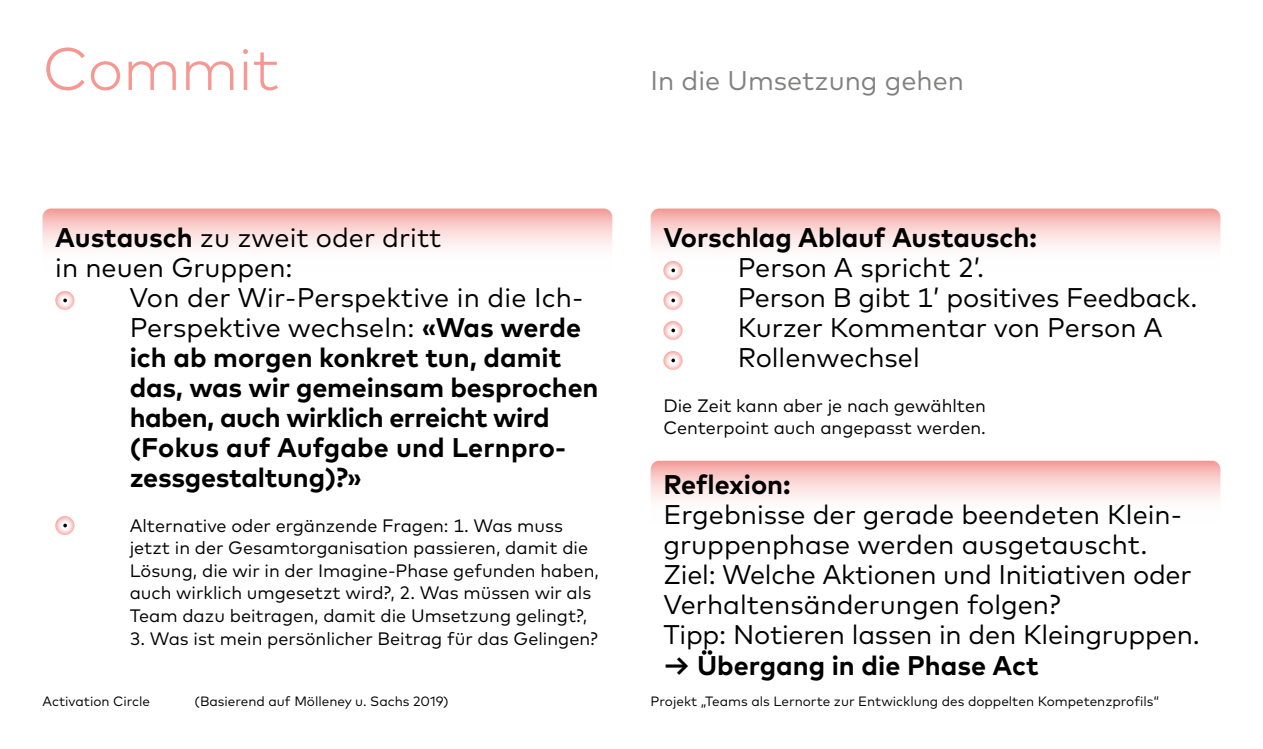
<style>
.page{position:relative;width:1263px;height:749px;background:#fff}
.page>*{position:absolute;margin:0;border:0;box-sizing:border-box;transform-origin:0 0}
.t1{font:300 60px "Mark OT";letter-spacing:-.005em;color:#f69892}
.t2{font:27px/30px "Mark";color:#000}
.t3{font:700 27px/30px "Mark OT";letter-spacing:-.005em;color:#000}
.t4{font:27px "Mark";color:#818180}
.t5{font:18px/22.5px "Mark";color:#000}
.t6{font:13.5px "Mark OT";color:#000}
.s1{font-family:"Mark OT";font-weight:700}
</style>
<div class="page">
<svg style="left:651px;top:208px;width:569px;height:76px"></svg>
<svg style="left:651px;top:460px;width:569px;height:76px"></svg>
<svg style="left:43px;top:208px;width:569px;height:76px"></svg>
<svg style="left:44px;top:278px;width:43px;height:32px"></svg>
<svg style="left:63px;top:298px;width:4px;height:4px"></svg>
<svg style="left:55px;top:516px;width:20px;height:19px"></svg>
<svg style="left:63px;top:523px;width:4px;height:4px"></svg>
<hr style="left:663px;top:269px;width:75px;height:4px;background:#fff">
<svg style="left:651px;top:248px;width:44px;height:30px"></svg>
<svg style="left:671px;top:268px;width:4px;height:4px"></svg>
<svg style="left:652px;top:278px;width:43px;height:30px"></svg>
<svg style="left:671px;top:298px;width:4px;height:4px"></svg>
<svg style="left:663px;top:308px;width:20px;height:30px"></svg>
<svg style="left:671px;top:328px;width:4px;height:4px"></svg>
<svg style="left:663px;top:338px;width:20px;height:32px"></svg>
<svg style="left:671px;top:358px;width:4px;height:4px"></svg>
<h1 class="t1" style="left:43px;top:33px;width:238px">Commit</h1>
<p class="t2" style="left:55px;top:222px;width:387px"><span class="s1">Austausch</span> zu zweit oder dritt in neuen Gruppen:</p>
<p class="t2" style="left:129px;top:282px;width:456px">Von der Wir-Perspektive in die Ich-<br>Perspektive wechseln: <span class="s1">«Was werde</span></p>
<p class="t3" style="left:130px;top:341px;width:470px">ich ab morgen konkret tun, damit das, was wir gemeinsam besprochen haben, auch wirklich erreicht wird (Fokus auf Aufgabe und Lernpro&shy;zessgestaltung)?»</p>
<p class="t5" style="left:130px;top:514px;width:471px">Alternative oder ergänzende Fragen: 1. Was muss jetzt in der Gesamtorganisation passieren, damit die Lösung, die wir in der Imagine-Phase gefunden haben, auch wirklich umgesetzt wird?, 2. Was müssen wir als Team dazu beitragen, damit die Umsetzung gelingt?,</p>
<p class="t5" style="left:130px;top:626px;width:470px">3. Was ist mein persönlicher Beitrag für das Gelingen?</p>
<p class="t4" style="left:651px;top:64px;width:315px">In die Umsetzung gehen</p>
<p class="t3" style="left:663px;top:221px;width:375px">Vorschlag Ablauf Austausch:</p>
<p class="t2" style="left:738px;top:252px;width:461px">Person A spricht 2’.<br>Person B gibt 1’ positives Feedback.<br>Kurzer Kommentar von Person A<br>Rollenwechsel</p>
<p class="t5" style="left:663px;top:394px;width:324px">Die Zeit kann aber je nach gewählten<br>Centerpoint auch angepasst werden.</p>
<p class="t3" style="left:663px;top:469px;width:129px">Reflexion:</p>
<p class="t2" style="left:663px;top:499px;width:538px">Ergebnisse der gerade beendeten Klein&shy;gruppenphase werden ausgetauscht.<br>Ziel: Welche Aktionen und Initiativen oder Verhaltensänderungen folgen?<br>Tipp: Notieren lassen in den Kleingruppen.</p>
<p class="t3" style="left:663px;top:649px;width:377px">→ Übergang in die Phase Act</p>
<p class="t6" style="left:43px;top:693px;width:109px">Activation Circle</p>
<p class="t6" style="left:195px;top:693px;width:256px">(Basierend auf Mölleney u. Sachs 2019)</p>
<p class="t6" style="left:651px;top:693px;width:510px">Projekt „Teams als Lernorte zur Entwicklung des doppelten Kompetenzprofils“</p>
</div>
